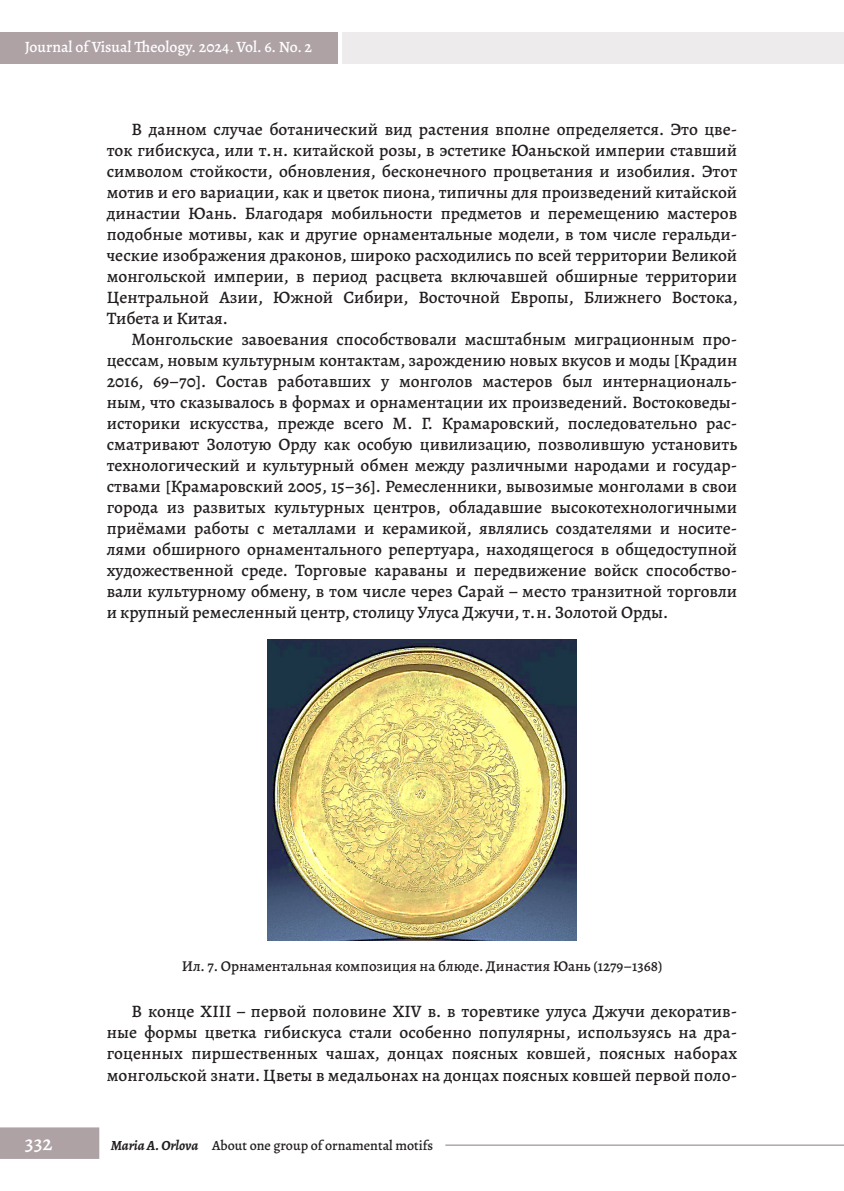
<style>
.page{position:relative;width:844px;height:1191px;background:#fff}
.page>*{position:absolute;margin:0;border:0;box-sizing:border-box;transform-origin:0 0}
.t1{font:500 21px "Alegreya";color:#fff}
.t2{font:500 17.5px/21px "Alegreya";color:#231f20;text-align:justify}
.t3{font:500 15.75px "Alegreya";color:#fff}
.t4{font:500 15.05px "Alegreya";color:#231f20}
.t5{font:500 14px "Alegreya";color:#231f20}
.s1{font-weight:700;font-style:italic}
</style>
<div class="page">
<hr style="left:445px;top:1144px;width:398px;height:1px;background:#8b7a7e">
<div style="left:0;top:1127px;width:99px;height:32px;background:#aea2a5;border:2px solid #aea2a5"></div>
<div style="left:0;top:32px;width:337px;height:32px;background:#aea2a5"></div>
<div style="left:342px;top:32px;width:501px;height:32px;background:#eeebec"></div>
<img style="left:268px;top:639px;width:308px;height:301px">
<p class="t3" style="left:25px;top:37px;width:288px">Journal of Visual Theology. 2024. Vol. 6. No. 2</p>
<p class="t2" style="left:107px;top:119px;width:632px;text-indent:25px">В данном случае ботанический вид растения вполне определяется. Это цве&shy;ток гибискуса, или т. н. китайской розы, в эстетике Юаньской империи ставший символом стойкости, обновления, бесконечного процветания и изобилия. Этот мотив и его вариации, как и цветок пиона, типичны для произведений китайской династии Юань. Благодаря мобильности предметов и перемещению мастеров подобные мотивы, как и другие орнаментальные модели, в том числе геральди&shy;ческие изображения драконов, широко расходились по всей территории Великой монгольской империи, в период расцвета включавшей обширные территории Центральной Азии, Южной Сибири, Восточной Европы, Ближнего Востока, Тибета и Китая.</p>
<p class="t2" style="left:107px;top:329px;width:632px;text-indent:25px">Монгольские завоевания способствовали масштабным миграционным про&shy;цессам, новым культурным контактам, зарождению новых вкусов и моды [Крадин 2016, 69–70]. Состав работавших у монголов мастеров был интернациональ&shy;ным, что сказывалось в формах и орнаментации их произведений. Востоковеды&shy;историки искусства, прежде всего М. Г. Крамаровский, последовательно рас&shy;сматривают Золотую Орду как особую цивилизацию, позволившую установить технологический и культурный обмен между различными народами и государ&shy;ствами [Крамаровский 2005, 15–36]. Ремесленники, вывозимые монголами в свои города из развитых культурных центров, обладавшие высокотехнологичными приёмами работы с металлами и керамикой, являлись создателями и носите&shy;лями обширного орнаментального репертуара, находящегося в общедоступной художественной среде. Торговые караваны и передвижение войск способство&shy;вали культурному обмену, в том числе через Сарай – место транзитной торговли и крупный ремесленный центр, столицу Улуса Джучи, т. н. Золотой Орды.</p>
<p class="t4" style="left:182px;top:956px;width:482px">Ил. 7. Орнаментальная композиция на блюде. Династия Юань (1279–1368)</p>
<p class="t2" style="left:107px;top:1001px;width:632px;text-indent:25px">В конце XIII – первой половине XIV в. в торевтике улуса Джучи декоратив&shy;ные формы цветка гибискуса стали особенно популярны, используясь на дра&shy;гоценных пиршественных чашах, донцах поясных ковшей, поясных наборах монгольской знати. Цветы в медальонах на донцах поясных ковшей первой поло-</p>
<p class="t1" style="left:25px;top:1129px;width:29px">332</p>
<p class="t5" style="left:111px;top:1136px;width:324px"><span class="s1">Maria A. Orlova</span> About one group of ornamental motifs</p>
</div>
